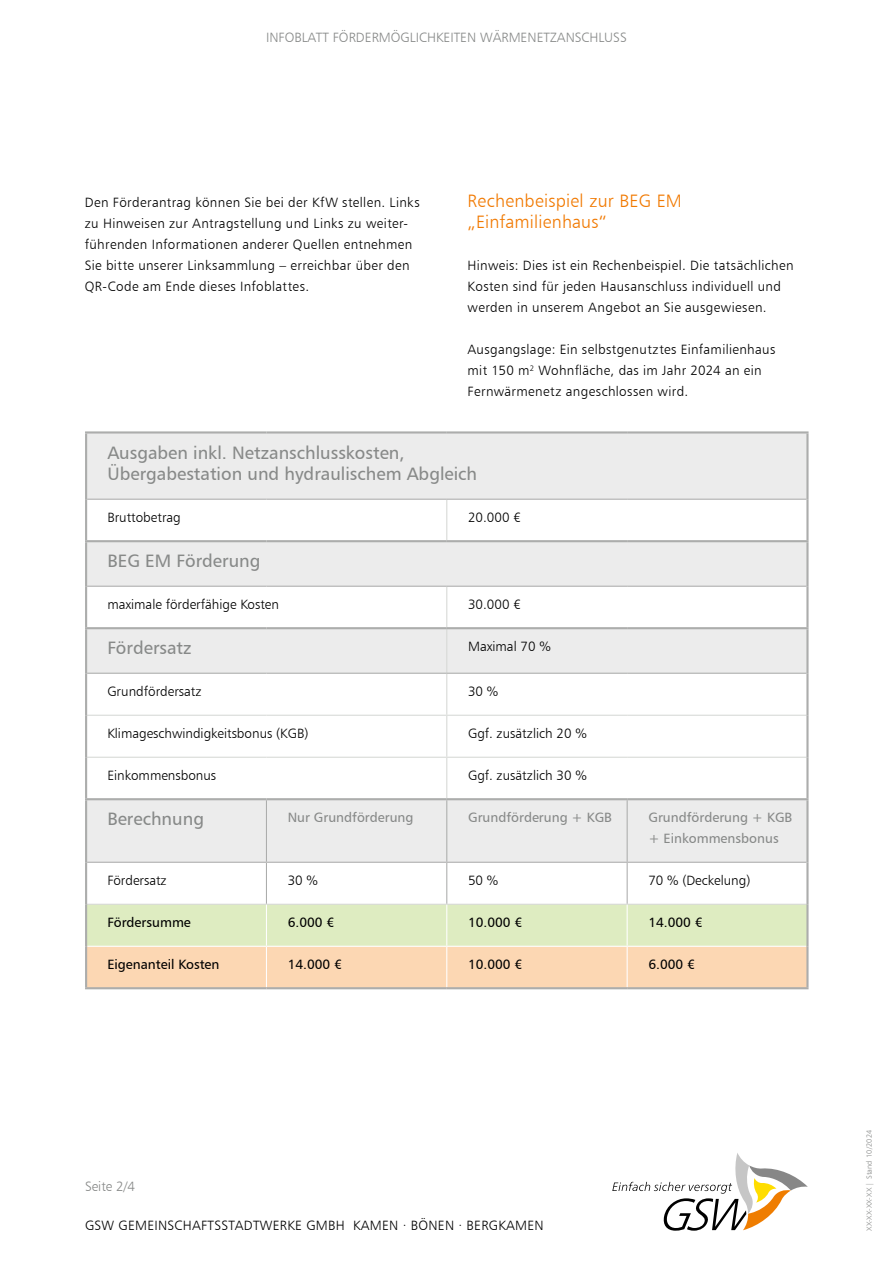
<style>
.page{position:relative;width:893px;height:1263px;background:#fff}
.page>*{position:absolute;margin:0;border:0;box-sizing:border-box;transform-origin:0 0}
.t1{font:18px/21px "Humanist 777 BT Roman B";color:#878988}
.t2{font:18px/21px "Humanist 777 BT Light B";letter-spacing:.01em;color:#f17900}
.t3{font:13.5px/21px "Humanist 777 BT Light B";letter-spacing:.02em;color:#000}
.t4{font:13.5px "Humanist 777 BT Light B";color:#000}
.t5{font:13.5px/21px "Humanist 777 BT Roman B";color:#878988}
.t6{font:13.5px "Humanist 777 BT Roman B";color:#000}
.t7{font:13.5px "Humanist 777 BT Light B";color:#878988}
.t8{font:7.5px "Humanist 777 BT Light B";letter-spacing:.02em;color:#878988}
</style>
<div class="page">
<svg style="left:612px;top:1153px;width:196px;height:78px"></svg>
<svg style="left:87px;top:433px;width:719px;height:429px;fill:#ececec"></svg>
<svg style="left:87px;top:905px;width:719px;height:82px;background:#ece1ba"></svg>
<hr style="left:446px;top:500px;width:1px;height:40px;background:#d6d8d5">
<hr style="left:446px;top:587px;width:1px;height:40px;background:#d6d8d5">
<hr style="left:446px;top:629px;width:1px;height:44px;background:#d6d8d5">
<hr style="left:446px;top:674px;width:1px;height:41px;background:#d6d8d5">
<hr style="left:87px;top:715px;width:179px;height:1px;background:#d6d8d5">
<hr style="left:266px;top:715px;width:181px;height:1px;background:#d6d8d5">
<hr style="left:447px;top:715px;width:180px;height:1px;background:#d6d8d5">
<hr style="left:446px;top:716px;width:1px;height:41px;background:#d6d8d5">
<hr style="left:627px;top:715px;width:179px;height:1px;background:#d6d8d5">
<hr style="left:87px;top:757px;width:179px;height:1px;background:#d6d8d5">
<hr style="left:266px;top:757px;width:181px;height:1px;background:#d6d8d5">
<hr style="left:447px;top:757px;width:180px;height:1px;background:#d6d8d5">
<hr style="left:446px;top:758px;width:1px;height:40px;background:#d6d8d5">
<hr style="left:627px;top:757px;width:179px;height:1px;background:#d6d8d5">
<hr style="left:87px;top:904px;width:179px;height:1px;background:#d6d8d5">
<hr style="left:266px;top:904px;width:181px;height:1px;background:#d6d8d5">
<hr style="left:447px;top:904px;width:180px;height:1px;background:#d6d8d5">
<hr style="left:627px;top:904px;width:179px;height:1px;background:#d6d8d5">
<hr style="left:85px;top:627px;width:181px;height:2px;background:#acadac">
<hr style="left:266px;top:627px;width:181px;height:2px;background:#acadac">
<hr style="left:447px;top:627px;width:180px;height:2px;background:#acadac">
<hr style="left:627px;top:627px;width:181px;height:2px;background:#acadac">
<hr style="left:85px;top:540px;width:181px;height:2px;background:#acadac">
<hr style="left:266px;top:540px;width:181px;height:2px;background:#acadac">
<hr style="left:447px;top:540px;width:180px;height:2px;background:#acadac">
<hr style="left:627px;top:540px;width:181px;height:2px;background:#acadac">
<hr style="left:85px;top:798px;width:181px;height:2px;background:#acadac">
<hr style="left:266px;top:798px;width:181px;height:2px;background:#acadac">
<hr style="left:447px;top:798px;width:180px;height:2px;background:#acadac">
<hr style="left:627px;top:798px;width:181px;height:2px;background:#acadac">
<hr style="left:266px;top:905px;width:1px;height:41px;background:#fff">
<hr style="left:446px;top:905px;width:1px;height:41px;background:#fff">
<hr style="left:627px;top:905px;width:1px;height:41px;background:#fff">
<hr style="left:87px;top:946px;width:179px;height:1px;background:#fff">
<hr style="left:266px;top:946px;width:181px;height:1px;background:#fff">
<hr style="left:266px;top:947px;width:1px;height:40px;background:#fff">
<hr style="left:447px;top:946px;width:180px;height:1px;background:#fff">
<hr style="left:446px;top:947px;width:1px;height:40px;background:#fff">
<hr style="left:627px;top:946px;width:179px;height:1px;background:#fff">
<hr style="left:627px;top:947px;width:1px;height:40px;background:#fff">
<hr style="left:87px;top:499px;width:179px;height:1px;background:#acadac">
<hr style="left:266px;top:499px;width:181px;height:1px;background:#acadac">
<hr style="left:447px;top:499px;width:180px;height:1px;background:#acadac">
<hr style="left:627px;top:499px;width:179px;height:1px;background:#acadac">
<hr style="left:87px;top:586px;width:179px;height:1px;background:#acadac">
<hr style="left:266px;top:586px;width:181px;height:1px;background:#acadac">
<hr style="left:447px;top:586px;width:180px;height:1px;background:#acadac">
<hr style="left:627px;top:586px;width:179px;height:1px;background:#acadac">
<hr style="left:87px;top:673px;width:179px;height:1px;background:#acadac">
<hr style="left:266px;top:673px;width:181px;height:1px;background:#acadac">
<hr style="left:447px;top:673px;width:180px;height:1px;background:#acadac">
<hr style="left:627px;top:673px;width:179px;height:1px;background:#acadac">
<hr style="left:87px;top:862px;width:179px;height:1px;background:#acadac">
<hr style="left:266px;top:862px;width:181px;height:1px;background:#acadac">
<hr style="left:447px;top:862px;width:180px;height:1px;background:#acadac">
<hr style="left:627px;top:862px;width:179px;height:1px;background:#acadac">
<hr style="left:266px;top:800px;width:1px;height:62px;background:#acadac">
<hr style="left:446px;top:800px;width:1px;height:62px;background:#acadac">
<hr style="left:627px;top:800px;width:1px;height:62px;background:#acadac">
<hr style="left:266px;top:863px;width:1px;height:41px;background:#acadac">
<hr style="left:446px;top:863px;width:1px;height:41px;background:#acadac">
<hr style="left:627px;top:863px;width:1px;height:41px;background:#acadac">
<hr style="left:85px;top:431px;width:181px;height:2px;background:#acadac">
<hr style="left:85px;top:433px;width:2px;height:66px;background:#acadac">
<hr style="left:266px;top:431px;width:181px;height:2px;background:#acadac">
<hr style="left:447px;top:431px;width:180px;height:2px;background:#acadac">
<hr style="left:627px;top:431px;width:181px;height:2px;background:#acadac">
<hr style="left:806px;top:433px;width:2px;height:66px;background:#acadac">
<hr style="left:85px;top:499px;width:2px;height:41px;background:#acadac">
<hr style="left:806px;top:499px;width:2px;height:41px;background:#acadac">
<hr style="left:85px;top:542px;width:2px;height:44px;background:#acadac">
<hr style="left:806px;top:542px;width:2px;height:44px;background:#acadac">
<hr style="left:85px;top:586px;width:2px;height:41px;background:#acadac">
<hr style="left:806px;top:586px;width:2px;height:41px;background:#acadac">
<hr style="left:85px;top:629px;width:2px;height:44px;background:#acadac">
<hr style="left:806px;top:629px;width:2px;height:44px;background:#acadac">
<hr style="left:85px;top:673px;width:2px;height:42px;background:#acadac">
<hr style="left:806px;top:673px;width:2px;height:42px;background:#acadac">
<hr style="left:85px;top:715px;width:2px;height:42px;background:#acadac">
<hr style="left:806px;top:715px;width:2px;height:42px;background:#acadac">
<hr style="left:85px;top:757px;width:2px;height:41px;background:#acadac">
<hr style="left:806px;top:757px;width:2px;height:41px;background:#acadac">
<hr style="left:85px;top:800px;width:2px;height:62px;background:#acadac">
<hr style="left:806px;top:800px;width:2px;height:62px;background:#acadac">
<hr style="left:85px;top:862px;width:2px;height:42px;background:#acadac">
<hr style="left:806px;top:862px;width:2px;height:42px;background:#acadac">
<hr style="left:85px;top:904px;width:2px;height:42px;background:#acadac">
<hr style="left:806px;top:904px;width:2px;height:42px;background:#acadac">
<hr style="left:85px;top:946px;width:2px;height:41px;background:#acadac">
<hr style="left:806px;top:946px;width:2px;height:41px;background:#acadac">
<hr style="left:85px;top:987px;width:181px;height:2px;background:#acadac">
<hr style="left:266px;top:987px;width:181px;height:2px;background:#acadac">
<hr style="left:447px;top:987px;width:180px;height:2px;background:#acadac">
<hr style="left:627px;top:987px;width:181px;height:2px;background:#acadac">
<p class="t7" style="left:266px;top:29px;width:362px">INFOBLATT FÖRDERMÖGLICHKEITEN WÄRMENETZANSCHLUSS</p>
<p class="t3" style="left:85px;top:192px;width:336px">Den Förderantrag können Sie bei der KfW stellen. Links zu Hinweisen zur Antragstellung und Links zu weiter&shy;führenden Informationen anderer Quellen entnehmen Sie bitte unserer Linksammlung – erreichbar über den QR-Code am Ende dieses Infoblattes.</p>
<h1 class="t2" style="left:468px;top:190px;width:216px">Rechenbeispiel zur BEG EM „Einfamilienhaus“</h1>
<p class="t3" style="left:468px;top:255px;width:328px">Hinweis: Dies ist ein Rechenbeispiel. Die tatsächlichen<br>Kosten sind für jeden Hausanschluss individuell und werden in unserem Angebot an Sie ausgewiesen.</p>
<p class="t3" style="left:468px;top:339px;width:309px">Ausgangslage: Ein selbstgenutztes Einfamilienhaus mit 150 m<sup>2</sup> Wohnfläche, das im Jahr 2024 an ein<br>Fernwärmenetz angeschlossen wird.</p>
<h1 class="t1" style="left:107px;top:442px;width:371px">Ausgaben inkl. Netzanschlusskosten,<br>Übergabestation und hydraulischem Abgleich</h1>
<p class="t4" style="left:107px;top:509px;width:75px">Bruttobetrag</p>
<p class="t3" style="left:468px;top:507px;width:54px">20.000 €</p>
<h1 class="t1" style="left:107px;top:550px;width:155px">BEG EM Förderung</h1>
<p class="t4" style="left:107px;top:596px;width:173px">maximale förderfähige Kosten</p>
<p class="t3" style="left:468px;top:594px;width:54px">30.000 €</p>
<h1 class="t1" style="left:107px;top:637px;width:86px">Fördersatz</h1>
<p class="t4" style="left:468px;top:638px;width:84px">Maximal 70 %</p>
<p class="t4" style="left:107px;top:683px;width:96px">Grundfördersatz</p>
<p class="t3" style="left:468px;top:681px;width:32px">30 %</p>
<p class="t4" style="left:107px;top:725px;width:203px">Klimageschwindigkeitsbonus (KGB)</p>
<p class="t4" style="left:468px;top:725px;width:120px">Ggf. zusätzlich 20 %</p>
<p class="t4" style="left:107px;top:767px;width:110px">Einkommensbonus</p>
<p class="t4" style="left:468px;top:767px;width:120px">Ggf. zusätzlich 30 %</p>
<h1 class="t1" style="left:107px;top:808px;width:98px">Berechnung</h1>
<p class="t5" style="left:288px;top:807px;width:127px">Nur Grundförderung</p>
<p class="t5" style="left:468px;top:807px;width:145px">Grundförderung + KGB</p>
<p class="t5" style="left:648px;top:807px;width:145px">Grundförderung + KGB + Einkommensbonus</p>
<p class="t4" style="left:107px;top:872px;width:61px">Fördersatz</p>
<p class="t3" style="left:288px;top:870px;width:32px">30 %</p>
<p class="t3" style="left:468px;top:870px;width:32px">50 %</p>
<p class="t4" style="left:648px;top:872px;width:104px">70 % (Deckelung)</p>
<p class="t6" style="left:107px;top:914px;width:85px">Fördersumme</p>
<p class="t6" style="left:288px;top:914px;width:48px">6.000 €</p>
<p class="t6" style="left:468px;top:914px;width:56px">10.000 €</p>
<p class="t6" style="left:648px;top:914px;width:56px">14.000 €</p>
<p class="t6" style="left:107px;top:956px;width:114px">Eigenanteil Kosten</p>
<p class="t6" style="left:288px;top:956px;width:56px">14.000 €</p>
<p class="t6" style="left:468px;top:956px;width:56px">10.000 €</p>
<p class="t6" style="left:648px;top:956px;width:48px">6.000 €</p>
<p class="t7" style="left:85px;top:1178px;width:52px">Seite 2/4</p>
<p class="t3" style="left:85px;top:1215px;width:460px">GSW GEMEINSCHAFTSSTADTWERKE GMBH KAMEN · BÖNEN · BERGKAMEN</p>
<p class="t8" style="left:864px;top:1231px;width:102px;rotate:-90deg">XX-XX-XX-XX | Stand 10/2024</p>
</div>
